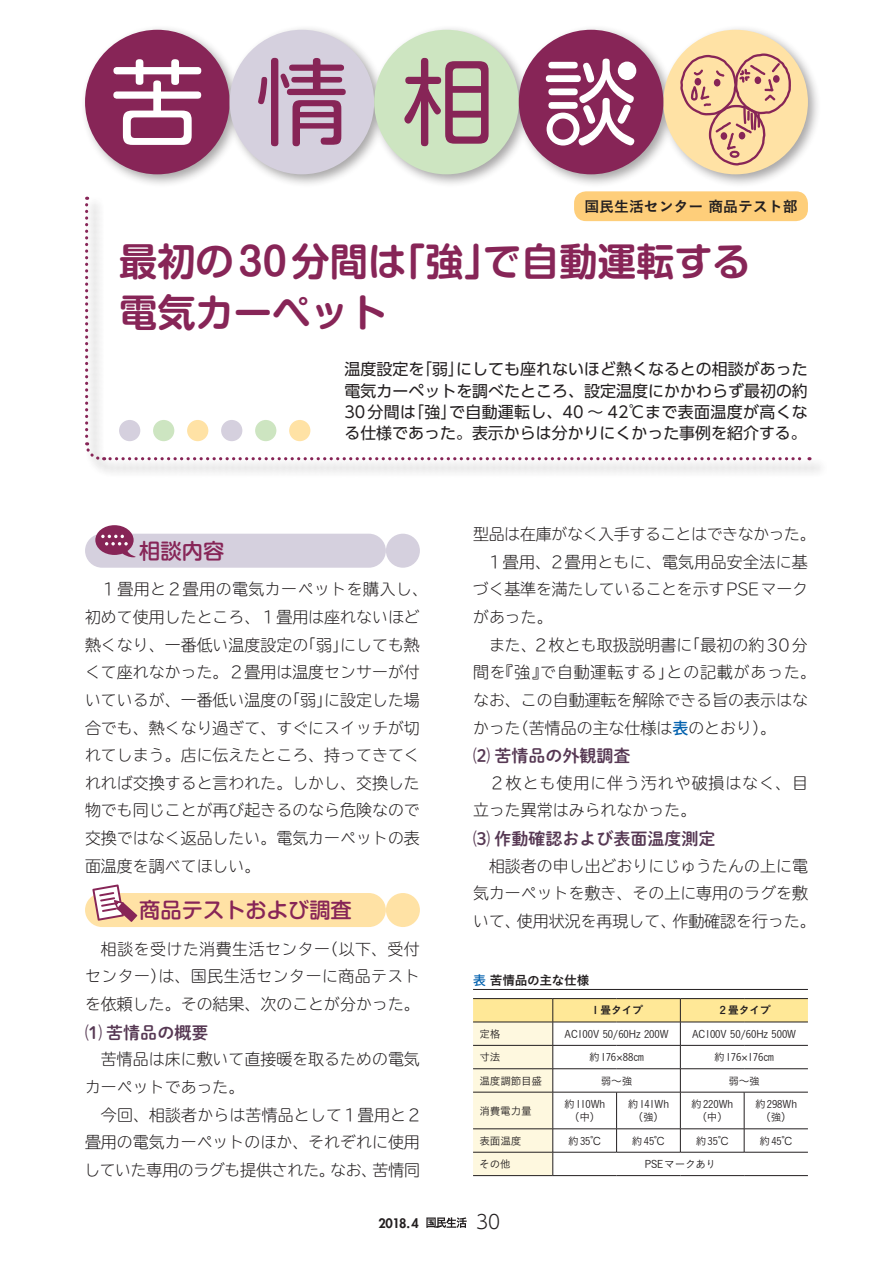
<style>
.page{position:relative;width:893px;height:1263px;background:#fff}
.page>*{position:absolute;margin:0;border:0;box-sizing:border-box;transform-origin:0 0}
.t1{font:700 38.25px/51px "Shin M Go Pro De";color:#872557}
.t2{font:500 21.3px "Shin M Go Pro";color:#872557}
.t3{font:300 19.2px "UD Shin Go C Oniz Pr 6 N";color:#231f20}
.t4{font:16.95px "Shuei M Go Std B";color:#563853}
.t5{font:300 15.9px/27.6px "TBUDR Go Std Super";color:#231f20}
.t6{font:15.9px/21.3px "UD Shin Go Pro";color:#231f20;text-align:justify}
.t7{font:300 15.9px/27.6px "TBUDR Go Std Super";letter-spacing:.06em;color:#231f20}
.t8{font:300 15.9px "TBUDR Go Std Super";letter-spacing:-.025em;color:#231f20}
.t9{font:300 15.9px "TBUDR Go Std Super";letter-spacing:.055em;color:#231f20}
.t10{font:300 15.9px "TBUDR Go Std Super";letter-spacing:.02em;color:#231f20}
.t11{font:14.85px "Koburina Go Std W6";color:#231f20}
.t12{font:12.75px "Koburina Go Std W6";letter-spacing:-.03em;color:#231f20}
.t13{font:800 12.75px "Futura Std";color:#231f20}
.t14{font:10.65px/13.4px "Koburina Go Std W3";letter-spacing:-.01em;color:#231f20;text-align:center}
.t15{font:10.65px "Koburina Go Std W6";color:#231f20}
.s1{font-family:"Koz Go Pro";font-weight:500;color:#0160ae}
</style>
<div class="page">
<svg style="left:426px;top:1217px;width:41px;height:11px"></svg>
<div style="left:80px;top:25px;width:741px;height:163px;background:#231f20;opacity:.4"></div>
<div style="left:663px;top:30px;width:145px;height:144px;background:#ffe2a5;border-radius:50%"></div>
<div style="left:85px;top:30px;width:145px;height:144px;background:#872557;border-radius:50%"></div>
<div style="left:230px;top:30px;width:144px;height:144px;background:#d5d0de;border-radius:50%"></div>
<div style="left:374px;top:30px;width:145px;height:144px;background:#cde5c1;border-radius:50%"></div>
<div style="left:519px;top:30px;width:144px;height:144px;background:#872557;border-radius:50%"></div>
<svg style="left:113px;top:59px;width:88px;height:86px"></svg>
<svg style="left:258px;top:58px;width:88px;height:88px"></svg>
<svg style="left:404px;top:58px;width:85px;height:88px"></svg>
<svg style="left:546px;top:59px;width:88px;height:87px"></svg>
<div style="left:618px;top:62px;width:18px;height:18px;background:#fff;border-radius:50%"></div>
<svg style="left:680px;top:53px;width:111px;height:112px"></svg>
<div style="left:574px;top:191px;width:234px;height:30px;background:#fece7a;border-radius:12px"></div>
<div style="left:85px;top:197px;width:743px;height:281px;background:#f7f7f7"></div>
<svg style="left:85px;top:197px;width:725px;height:264px"></svg>
<div style="left:119px;top:420px;width:21px;height:21px;background:#d5d0de;border-radius:50%"></div>
<div style="left:153px;top:420px;width:21px;height:21px;background:#cde5c1;border-radius:50%"></div>
<div style="left:187px;top:420px;width:21px;height:21px;background:#ffe2a5;border-radius:50%"></div>
<div style="left:221px;top:420px;width:21px;height:21px;background:#d5d0de;border-radius:50%"></div>
<div style="left:255px;top:420px;width:21px;height:21px;background:#cde5c1;border-radius:50%"></div>
<div style="left:289px;top:420px;width:21px;height:21px;background:#ffe2a5;border-radius:50%"></div>
<div style="left:85px;top:534px;width:301px;height:34px;background:#d5d0de;border-radius:17px"></div>
<div style="left:386px;top:534px;width:34px;height:34px;background:#d5d0de;border-radius:50%"></div>
<svg style="left:95px;top:525px;width:40px;height:32px"></svg>
<div style="left:85px;top:893px;width:301px;height:34px;background:#ffe2a5;border-radius:17px"></div>
<div style="left:386px;top:893px;width:34px;height:34px;background:#ffe2a5;border-radius:50%"></div>
<svg style="left:92px;top:884px;width:45px;height:38px"></svg>
<hr style="left:473px;top:989px;width:335px;height:1px;background:#231f20">
<svg style="left:473px;top:998px;width:335px;height:177px"></svg>
<hr style="left:617px;top:1152px;width:63px;height:1px;background:#231f20">
<hr style="left:680px;top:1152px;width:64px;height:1px;background:#231f20">
<hr style="left:744px;top:1152px;width:64px;height:1px;background:#231f20">
<hr style="left:473px;top:1175px;width:80px;height:1px;background:#231f20">
<hr style="left:553px;top:1175px;width:64px;height:1px;background:#231f20">
<hr style="left:617px;top:1175px;width:63px;height:1px;background:#231f20">
<hr style="left:680px;top:1175px;width:64px;height:1px;background:#231f20">
<hr style="left:744px;top:1175px;width:64px;height:1px;background:#231f20">
<p class="t11" style="left:584px;top:195px;width:215px">国民生活センター 商品テスト部</p>
<h1 class="t1" style="left:119px;top:231px;width:633px">最初の30分間は「強」で自動運転する電気カーペット</h1>
<p class="t6" style="left:344px;top:358px;width:465px">温度設定を「弱」にしても座れないほど熱くなるとの相談があった電気カーペットを調べたところ、設定温度にかかわらず最初の約30分間は「強」で自動運転し、40 ～ 42℃まで表面温度が高くなる仕様であった。表示からは分かりにくかった事例を紹介する。</p>
<h2 class="t2" style="left:139px;top:533px;width:87px">相談内容</h2>
<p class="t5" style="left:85px;top:575px;width:344px;text-indent:16px">１畳用と２畳用の電気カーペットを購入し、初めて使用したところ、１畳用は座れないほど熱くなり、一番低い温度設定の「弱」にしても熱くて座れなかった。２畳用は温度センサーが付いているが、一番低い温度の「弱」に設定した場合でも、熱くなり過ぎて、すぐにスイッチが切れてしまう。店に伝えたところ、持ってきてくれれば交換すると言われた。しかし、交換した物でも同じことが再び起きるのなら危険なので交換ではなく返品したい。電気カーペットの表面温度を調べてほしい。</p>
<h2 class="t2" style="left:139px;top:893px;width:214px">商品テストおよび調査</h2>
<p class="t5" style="left:85px;top:934px;width:336px;text-align:justify;text-indent:16px">相談を受けた消費生活センター（以下、受付センター）は、国民生活センターに商品テストを依頼した。その結果、次のことが分かった。</p>
<p class="t4" style="left:85px;top:1019px;width:125px">⑴ 苦情品の概要</p>
<p class="t5" style="left:85px;top:1045px;width:336px;text-indent:16px">苦情品は床に敷いて直接暖を取るための電気カーペットであった。</p>
<p class="t5" style="left:84px;top:1100px;width:337px;text-align:justify;text-indent:17px">今回、相談者からは苦情品として 1畳用と 2畳用の電気カーペットのほか、それぞれに使用していた専用のラグも提供された。なお、苦情同</p>
<p class="t8" style="left:473px;top:521px;width:344px">型品は在庫がなく入手することはできなかった。</p>
<p class="t10" style="left:489px;top:549px;width:320px">1畳用、2畳用ともに、電気用品安全法に基</p>
<p class="t5" style="left:473px;top:575px;width:337px">づく基準を満たしていることを示すPSEマーク</p>
<p class="t5" style="left:473px;top:603px;width:81px">があった。</p>
<p class="t5" style="left:489px;top:630px;width:320px">また、２枚とも取扱説明書に「最初の約 30分</p>
<p class="t9" style="left:473px;top:659px;width:344px">間を『強』で自動運転する」との記載があった。</p>
<p class="t5" style="left:473px;top:686px;width:336px">なお、この自動運転を解除できる旨の表示はな</p>
<p class="t5" style="left:473px;top:713px;width:304px">かった（苦情品の主な仕様は<span class="s1">表</span>のとおり）。</p>
<p class="t4" style="left:473px;top:743px;width:159px">⑵ 苦情品の外観調査</p>
<p class="t7" style="left:473px;top:769px;width:336px;text-indent:16px">２枚とも使用に伴う汚れや破損はなく、目立った異常はみられなかった。</p>
<p class="t4" style="left:473px;top:826px;width:244px">⑶ 作動確認および表面温度測定</p>
<p class="t5" style="left:473px;top:851px;width:344px;text-align:center">相談者の申し出どおりにじゅうたんの上に電<br>気カーペットを敷き、その上に専用のラグを敷いて、使用状況を再現して、作動確認を行った。</p>
<p class="t12" style="left:473px;top:970px;width:118px"><span class="s1">表</span>苦情品の主な仕様</p>
<p class="t15" style="left:590px;top:1002px;width:55px">１畳タイプ</p>
<p class="t15" style="left:718px;top:1002px;width:55px">２畳タイプ</p>
<p class="t14" style="left:479px;top:1027px;width:23px">定格</p>
<p class="t14" style="left:564px;top:1027px;width:106px">AC100V 50/60Hz 200W</p>
<p class="t14" style="left:692px;top:1027px;width:106px">AC100V 50/60Hz 500W</p>
<p class="t14" style="left:479px;top:1050px;width:23px">寸法</p>
<p class="t14" style="left:589px;top:1050px;width:56px">約176×88㎝</p>
<p class="t14" style="left:714px;top:1050px;width:61px">約176×176㎝</p>
<p class="t14" style="left:479px;top:1074px;width:64px">温度調節目盛</p>
<p class="t14" style="left:601px;top:1074px;width:33px">弱～強</p>
<p class="t14" style="left:728px;top:1074px;width:33px">弱～強</p>
<p class="t14" style="left:479px;top:1104px;width:54px">消費電力量</p>
<p class="t14" style="left:564px;top:1097px;width:43px">約110Wh（中）</p>
<p class="t14" style="left:628px;top:1097px;width:43px">約141Wh（強）</p>
<p class="t14" style="left:691px;top:1097px;width:43px">約220Wh（中）</p>
<p class="t14" style="left:755px;top:1097px;width:43px">約298Wh（強）</p>
<p class="t14" style="left:479px;top:1134px;width:44px">表面温度</p>
<p class="t14" style="left:568px;top:1134px;width:34px">約35℃</p>
<p class="t14" style="left:632px;top:1134px;width:34px">約45℃</p>
<p class="t14" style="left:696px;top:1134px;width:34px">約35℃</p>
<p class="t14" style="left:759px;top:1134px;width:34px">約45℃</p>
<p class="t14" style="left:479px;top:1157px;width:33px">その他</p>
<p class="t14" style="left:645px;top:1157px;width:73px">PSEマークあり</p>
<p class="t13" style="left:378px;top:1215px;width:42px">2018.4</p>
<p class="t3" style="left:476px;top:1206px;width:26px">30</p>
</div>
